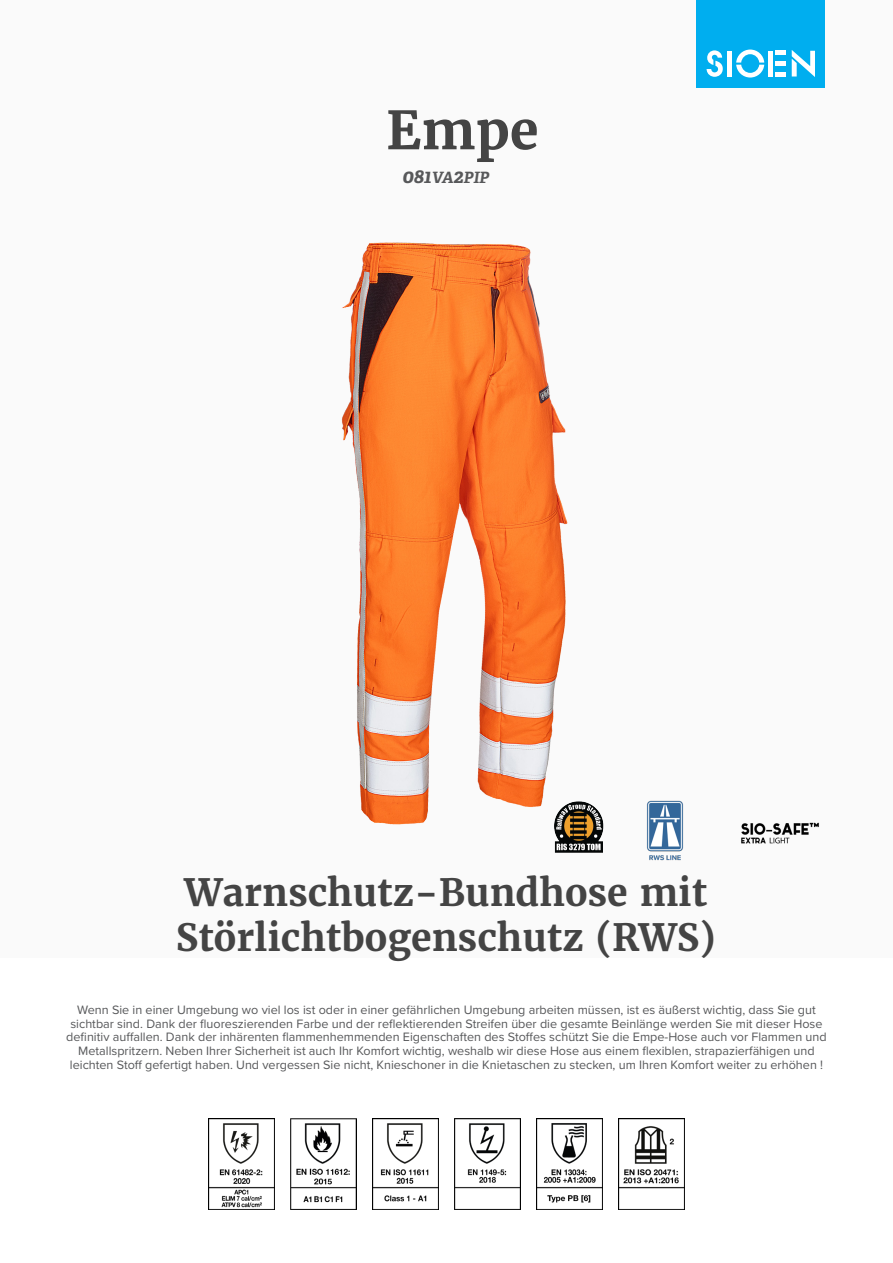
<style>
.page{position:relative;width:893px;height:1263px;background:#fff}
.page>*{position:absolute;margin:0;border:0;box-sizing:border-box;transform-origin:0 0}
.product_name{font:700 52.5px "Merriweather";color:#444}
.product_h2{font:700 37.5px/45px "Merriweather";color:#444}
.product_ref{font:italic 700 15.6px "Adelle";color:#57585a}
.product_description{font:12.6px/13.6px "Proxima Nova";color:#57585a;text-align:center}
.s1{font-size:19.5px}
</style>
<div class="page">
<div style="left:0;top:0;width:893px;height:957px;background:#fafafa"></div>
<div style="left:697px;top:0;width:128px;height:88px;background:#00aeef"></div>
<svg style="left:707px;top:50px;width:16px;height:27px"></svg>
<svg style="left:736px;top:50px;width:28px;height:28px"></svg>
<div style="left:727px;top:51px;width:5px;height:26px;background:#fff"></div>
<div style="left:768px;top:51px;width:5px;height:26px;background:#fff"></div>
<div style="left:775px;top:72px;width:11px;height:5px;background:#fff"></div>
<div style="left:775px;top:61px;width:11px;height:5px;background:#fff"></div>
<hr style="left:775px;top:51px;width:11px;height:4px;background:#fff">
<svg style="left:792px;top:50px;width:23px;height:27px"></svg>
<img style="left:741px;top:822px;width:78px;height:22px">
<img style="left:208px;top:1118px;width:66px;height:92px">
<img style="left:290px;top:1118px;width:67px;height:92px">
<img style="left:372px;top:1118px;width:66px;height:92px">
<img style="left:454px;top:1118px;width:67px;height:92px">
<img style="left:536px;top:1118px;width:67px;height:92px">
<img style="left:618px;top:1118px;width:67px;height:92px">
<img style="left:341px;top:242px;width:343px;height:619px">
<p class="product_name" style="left:386px;top:97px;width:154px">Empe</p>
<p class="product_ref" style="left:403px;top:168px;width:88px"><span class="s1">081</span>VA<span class="s1">2</span>PIP</p>
<p class="product_h2" style="left:176px;top:869px;width:542px">Warnschutz-Bundhose mit<br>Störlichtbogenschutz (RWS)</p>
<p class="product_description" style="left:66px;top:1002px;width:762px">Wenn Sie in einer Umgebung wo viel los ist oder in einer gefährlichen Umgebung arbeiten müssen, ist es äußerst wichtig, dass Sie gut sichtbar sind. Dank der fluoreszierenden Farbe und der reflektierenden Streifen über die gesamte Beinlänge werden Sie mit dieser Hose definitiv auffallen. Dank der inhärenten flammenhemmenden Eigenschaften des Stoffes schützt Sie die Empe-Hose auch vor Flammen und Metallspritzern. Neben Ihrer Sicherheit ist auch Ihr Komfort wichtig, weshalb wir diese Hose aus einem flexiblen, strapazierfähigen und leichten Stoff gefertigt haben. Und vergessen Sie nicht, Knieschoner in die Knietaschen zu stecken, um Ihren Komfort weiter zu erhöhen !</p>
</div>
